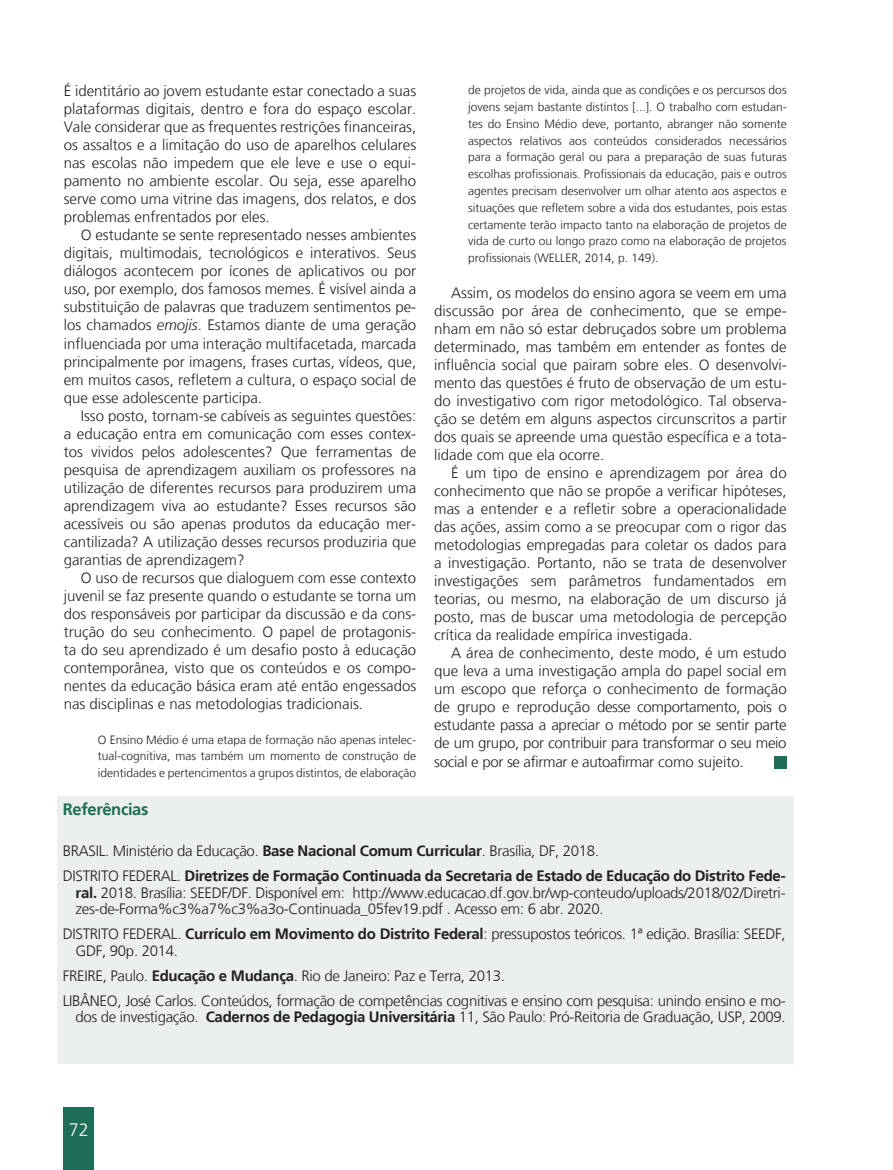
<style>
.page{position:relative;width:893px;height:1170px;background:#fff}
.page>*{position:absolute;margin:0;border:0;box-sizing:border-box;transform-origin:0 0}
.t1{font:300 18px "Frutiger LT";color:#fff}
.Subtítulo_VERDE_ARTI{font:700 16.5px "Frutiger LT";letter-spacing:-.02em;color:#1e6d56}
.Miolo__10{font:300 15px/18px "Frutiger LT";color:#231f20;text-align:justify}
.Referências__10{font:300 15px/16.5px "Frutiger LT";letter-spacing:-.02em;color:#231f20;text-align:justify}
.Citação__8{font:300 12px/16.8px "Frutiger LT";color:#231f20;text-align:justify}
.s1{font-style:italic}
.s2{font-weight:700}
</style>
<div class="page">
<div style="left:64px;top:1107px;width:30px;height:62px;background:#1e6d56"></div>
<div style="left:774px;top:756px;width:13px;height:13px;background:#1e6d56"></div>
<div style="left:57px;top:795px;width:737px;height:268px;background:#ebefed"></div>
<p class="Miolo__10" style="left:64px;top:82px;width:354px">É identitário ao jovem estudante estar conectado a suas plataformas digitais, dentro e fora do espaço escolar.<br>Vale considerar que as frequentes restrições financeiras, os assaltos e a limitação do uso de aparelhos celulares nas escolas não impedem que ele leve e use o equi&shy;pamento no ambiente escolar. Ou seja, esse aparelho serve como uma vitrine das imagens, dos relatos, e dos problemas enfrentados por eles.</p>
<p class="Miolo__10" style="left:64px;top:226px;width:354px;text-indent:17px">O estudante se sente representado nesses ambientes digitais, multimodais, tecnológicos e interativos. Seus diálogos acontecem por ícones de aplicativos ou por uso, por exemplo, dos famosos memes. É visível ainda a substituição de palavras que traduzem sentimentos pe&shy;los chamados <span class="s1">emojis</span>. Estamos diante de uma geração influenciada por uma interação multifacetada, marcada principalmente por imagens, frases curtas, vídeos, que, em muitos casos, refletem a cultura, o espaço social de que esse adolescente participa.</p>
<p class="Miolo__10" style="left:64px;top:406px;width:354px;text-indent:17px">Isso posto, tornam-se cabíveis as seguintes questões: a educação entra em comunicação com esses contex&shy;tos vividos pelos adolescentes? Que ferramentas de pesquisa de aprendizagem auxiliam os professores na utilização de diferentes recursos para produzirem uma aprendizagem viva ao estudante? Esses recursos são acessíveis ou são apenas produtos da educação mer&shy;cantilizada? A utilização desses recursos produziria que garantias de aprendizagem?</p>
<p class="Miolo__10" style="left:64px;top:568px;width:354px;text-indent:17px">O uso de recursos que dialoguem com esse contexto juvenil se faz presente quando o estudante se torna um dos responsáveis por participar da discussão e da cons&shy;trução do seu conhecimento. O papel de protagonis&shy;ta do seu aprendizado é um desafio posto à educação contemporânea, visto que os conteúdos e os compo&shy;nentes da educação básica eram até então engessados nas disciplinas e nas metodologias tradicionais.</p>
<p class="Citação__8" style="left:98px;top:731px;width:320px">O Ensino Médio é uma etapa de formação não apenas intelec&shy;tual-cognitiva, mas também um momento de construção de identidades e pertencimentos a grupos distintos, de elaboração</p>
<p class="Citação__8" style="left:468px;top:82px;width:320px">de projetos de vida, ainda que as condições e os percursos dos jovens sejam bastante distintos [...]. O trabalho com estudan&shy;tes do Ensino Médio deve, portanto, abranger não somente aspectos relativos aos conteúdos considerados necessários para a formação geral ou para a preparação de suas futuras escolhas profissionais. Profissionais da educação, pais e outros agentes precisam desenvolver um olhar atento aos aspectos e situações que refletem sobre a vida dos estudantes, pois estas certamente terão impacto tanto na elaboração de projetos de vida de curto ou longo prazo como na elaboração de projetos profissionais (WELLER, 2014, p. 149).</p>
<p class="Miolo__10" style="left:434px;top:284px;width:354px;text-indent:17px">Assim, os modelos do ensino agora se veem em uma discussão por área de conhecimento, que se empe&shy;nham em não só estar debruçados sobre um problema determinado, mas também em entender as fontes de influência social que pairam sobre eles. O desenvolvi&shy;mento das questões é fruto de observação de um estu&shy;do investigativo com rigor metodológico. Tal observa&shy;ção se detém em alguns aspectos circunscritos a partir dos quais se apreende uma questão específica e a tota&shy;lidade com que ela ocorre.</p>
<p class="Miolo__10" style="left:434px;top:464px;width:354px;text-indent:17px">É um tipo de ensino e aprendizagem por área do conhecimento que não se propõe a verificar hipóteses, mas a entender e a refletir sobre a operacionalidade das ações, assim como a se preocupar com o rigor das metodologias empregadas para coletar os dados para a investigação. Portanto, não se trata de desenvolver investigações sem parâmetros fundamentados em teorias, ou mesmo, na elaboração de um discurso já posto, mas de buscar uma metodologia de percepção crítica da realidade empírica investigada.</p>
<p class="Miolo__10" style="left:434px;top:644px;width:354px;text-indent:17px">A área de conhecimento, deste modo, é um estudo que leva a uma investigação ampla do papel social em um escopo que reforça o conhecimento de formação de grupo e reprodução desse comportamento, pois o estudante passa a apreciar o método por se sentir parte de um grupo, por contribuir para transformar o seu meio social e por se afirmar e autoafirmar como sujeito.</p>
<p class="Subtítulo_VERDE_ARTI" style="left:63px;top:799px;width:87px">Referências</p>
<p class="Referências__10" style="left:63px;top:842px;width:538px">BRASIL. Ministério da Educação. <span class="s2">Base Nacional Comum Curricular</span>. Brasília, DF, 2018.</p>
<p class="Referências__10" style="left:76px;top:867px;width:712px;text-indent:-13px">DISTRITO FEDERAL. <span class="s2">Diretrizes de Formação Continuada da Secretaria de Estado de Educação do Distrito Fede&shy;ral.</span> 2018. Brasília: SEEDF/DF. Disponível em: http://www.educacao.df.gov.br/wp-conteudo/uploads/2018/02/Diretri&shy;zes-de-Forma%c3%a7%c3%a3o-Continuada_05fev19.pdf . Acesso em: 6 abr. 2020.</p>
<p class="Referências__10" style="left:76px;top:925px;width:712px;text-indent:-13px">DISTRITO FEDERAL. <span class="s2">Currículo em Movimento do Distrito Federal</span>: pressupostos teóricos. 1ª edição. Brasília: SEEDF,<br>GDF, 90p. 2014.</p>
<p class="Referências__10" style="left:63px;top:967px;width:444px">FREIRE, Paulo. <span class="s2">Educação e Mudança</span>. Rio de Janeiro: Paz e Terra, 2013.</p>
<p class="Referências__10" style="left:63px;top:992px;width:724px;text-align:right">LIBÂNEO, José Carlos. Conteúdos, formação de competências cognitivas e ensino com pesquisa: unindo ensino e mo&shy;dos de investigação. <span class="s2">Cadernos de Pedagogia Universitária</span> 11, São Paulo: Pró-Reitoria de Graduação, USP, 2009.</p>
<p class="t1" style="left:69px;top:1119px;width:22px">72</p>
</div>
